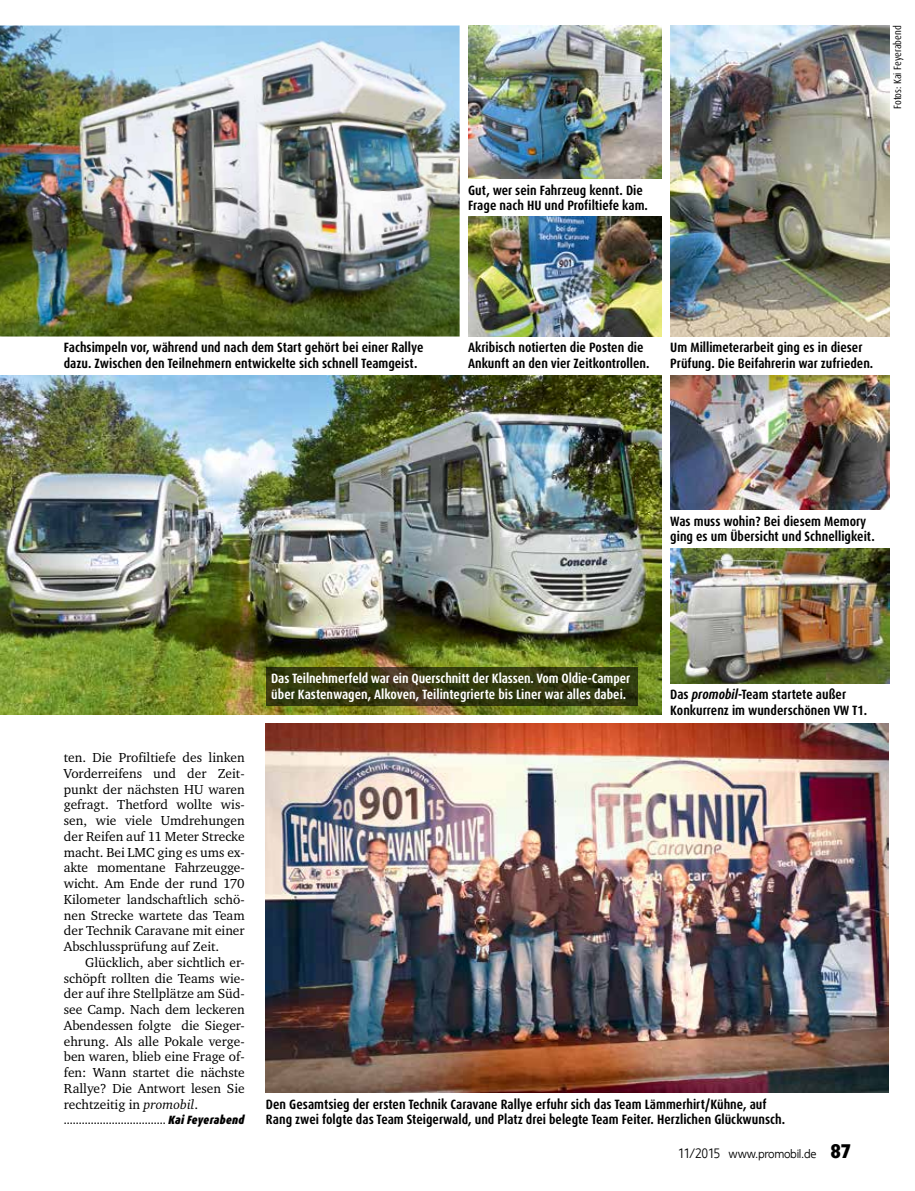
<style>
.page{position:relative;width:915px;height:1191px;background:#fff}
.page>*{position:absolute;margin:0;border:0;box-sizing:border-box;transform-origin:0 0}
.t1{font:700 condensed 13.5px/15.8px "Dax OT";color:#000}
.t2{font:13.5px/15.8px "Charter EFOP";color:#000;text-align:justify}
.t3{font:700 condensed 13.5px/15.8px "Dax OT";letter-spacing:-.01em;color:#fff}
.t4{font:300 12.75px "Veto Com";letter-spacing:-.025em;color:#000}
.t5{font:12px "Veto Com";color:#000}
.t6{font:condensed 10.5px "Dax OT";color:#000}
.s1{font-style:italic}
.s2{font-family:"Dax Pro";font-weight:900;font-style:italic;font-stretch:condensed}
.s3{font-size:13.5px}
.s4{font-weight:700;font-size:19.5px}
</style>
<div class="page">
<img style="left:0;top:375px;width:661px;height:339px">
<img style="left:468px;top:25px;width:193px;height:154px">
<img style="left:468px;top:217px;width:193px;height:119px">
<img style="left:670px;top:549px;width:219px;height:134px">
<img style="left:670px;top:375px;width:219px;height:135px">
<img style="left:0;top:26px;width:459px;height:310px">
<img style="left:266px;top:723px;width:622px;height:370px">
<img style="left:670px;top:26px;width:219px;height:310px">
<svg style="left:266px;top:667px;width:371px;height:38px;fill:#33390e"></svg>
<p class="t1" style="left:468px;top:182px;width:181px">Gut, wer sein Fahrzeug kennt. Die<br>Frage nach HU und Profiltiefe kam.</p>
<p class="t6" style="left:890px;top:109px;width:85px;rotate:-90deg">Fotos: Kai Feyerabend</p>
<p class="t1" style="left:64px;top:340px;width:361px">Fachsimpeln vor, während und nach dem Start gehört bei einer Rallye dazu. Zwischen den Teilnehmern entwickelte sich schnell Teamgeist.</p>
<p class="t1" style="left:468px;top:340px;width:183px">Akribisch notierten die Posten die<br>Ankunft an den vier Zeitkontrollen.</p>
<p class="t1" style="left:670px;top:340px;width:204px">Um Millimeterarbeit ging es in dieser<br>Prüfung. Die Beifahrerin war zufrieden.</p>
<p class="t1" style="left:670px;top:513px;width:206px">Was muss wohin? Bei diesem Memory ging es um Übersicht und Schnelligkeit.</p>
<p class="t2" style="left:64px;top:749px;width:182px">ten. Die Profiltiefe des linken Vorderreifens und der Zeit&shy;punkt der nächsten HU waren gefragt. Thetford wollte wis&shy;sen, wie viele Umdrehungen der Reifen auf 11 Meter Strecke macht. Bei LMC ging es ums ex&shy;akte momentane Fahrzeugge&shy;wicht. Am Ende der rund 170<br>Kilometer landschaftlich schö&shy;nen Strecke wartete das Team der Technik Caravane mit einer Abschlussprüfung auf Zeit.</p>
<p class="t2" style="left:64px;top:954px;width:182px;text-indent:21px">Glücklich, aber sichtlich er&shy;schöpft rollten die Teams wie&shy;der auf ihre Stellplätze am Süd&shy;see Camp. Nach dem leckeren Abendessen folgte die Sieger&shy;ehrung. Als alle Pokale verge&shy;ben waren, blieb eine Frage of&shy;fen: Wann startet die nächste Rallye? Die Antwort lesen Sie rechtzeitig in <span class="s1">promobil</span>.</p>
<p class="t3" style="left:271px;top:671px;width:360px">Das Teilnehmerfeld war ein Querschnitt der Klassen. Vom Oldie-Camper über Kastenwagen, Alkoven, Teilintegrierte bis Liner war alles dabei.</p>
<p class="t1" style="left:670px;top:686px;width:198px">Das <span class="s1">promobil</span>-Team startete außer<br>Konkurrenz im wunderschönen VW T1.</p>
<p class="t1" style="left:266px;top:1096px;width:502px">Den Gesamtsieg der ersten Technik Caravane Rallye erfuhr sich das Team Lämmerhirt/Kühne, auf</p>
<p class="t5" style="left:64px;top:1113px;width:182px">.................................. <span class="s2">Kai Feyerabend</span></p>
<p class="t1" style="left:266px;top:1112px;width:520px">Rang zwei folgte das Team Steigerwald, und Platz drei belegte Team Feiter. Herzlichen Glückwunsch.</p>
<p class="t4" style="left:677px;top:1146px;width:175px"><span class="s3">11/2015</span> www.promobil.de <span class="s4">87</span></p>
</div>
